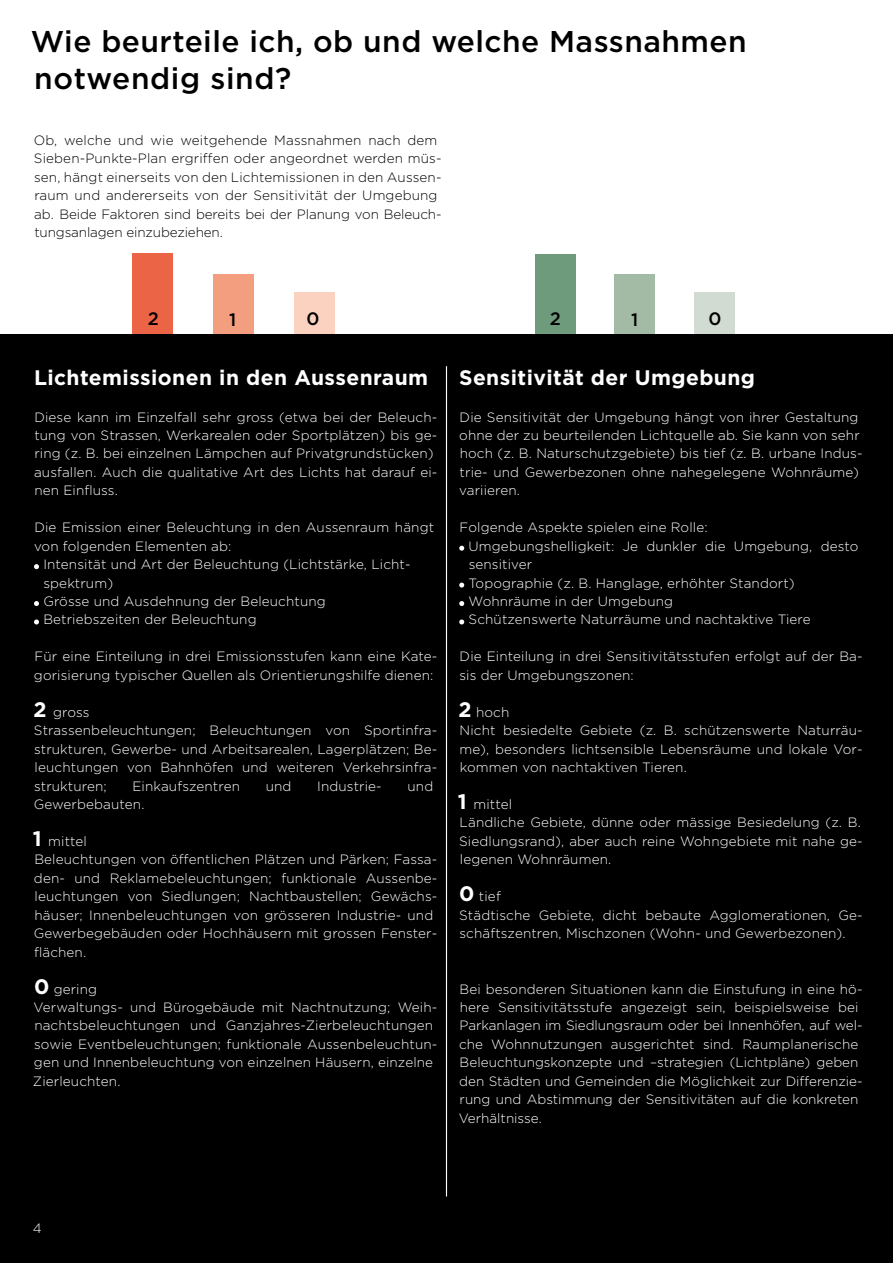
<style>
.page{position:relative;width:893px;height:1263px;background:#fff}
.page>*{position:absolute;margin:0;border:0;box-sizing:border-box;transform-origin:0 0}
.t1{font:500 30px/36.9px "Gotham";letter-spacing:.015em;color:#000}
.t2{font:700 21px "Gotham";letter-spacing:.02em;color:#fff}
.t3{font:500 18px "Gotham";color:#000}
.t4{font:300 13.5px/18.5px "Gotham";letter-spacing:.01em;color:#fff}
.t5{font:300 13.5px/18.5px "Gotham";letter-spacing:.01em;color:#000}
.s1{font-weight:700;font-size:21px}
</style>
<div class="page">
<div style="left:133px;top:253px;width:40px;height:81px;background:#ec6446"></div>
<div style="left:535px;top:254px;width:40px;height:80px;background:#6f9b7d"></div>
<div style="left:213px;top:274px;width:41px;height:60px;background:#f49e80"></div>
<div style="left:615px;top:274px;width:40px;height:60px;background:#a3baa5"></div>
<div style="left:294px;top:292px;width:41px;height:42px;background:#fbd1c0"></div>
<div style="left:695px;top:292px;width:40px;height:42px;background:#d2dbd2"></div>
<div style="left:0;top:334px;width:893px;height:929px;background:#000"></div>
<hr style="left:446px;top:366px;width:1px;height:830px;background:#fff">
<svg style="left:34px;top:564px;width:5px;height:5px"></svg>
<svg style="left:34px;top:601px;width:5px;height:5px"></svg>
<svg style="left:34px;top:619px;width:5px;height:5px"></svg>
<svg style="left:459px;top:546px;width:5px;height:5px"></svg>
<svg style="left:459px;top:583px;width:5px;height:5px"></svg>
<svg style="left:459px;top:601px;width:5px;height:5px"></svg>
<svg style="left:459px;top:619px;width:5px;height:5px"></svg>
<h1 class="t1" style="left:31px;top:23px;width:717px">Wie beurteile ich, ob und welche Massnahmen notwendig sind?</h1>
<p class="t5" style="left:34px;top:130px;width:409px">Ob, welche und wie weitgehende Massnahmen nach dem Sieben-Punkte-Plan ergriffen oder angeordnet werden müs&shy;sen, hängt einerseits von den Lichtemissionen in den Aussen&shy;raum und andererseits von der Sensitivität der Umgebung ab. Beide Faktoren sind bereits bei der Planung von Beleuch&shy;tungsanlagen einzubeziehen.</p>
<h3 class="t3" style="left:148px;top:307px;width:13px">2</h3>
<h3 class="t3" style="left:229px;top:307px;width:9px">1</h3>
<h3 class="t3" style="left:306px;top:307px;width:15px">0</h3>
<h3 class="t3" style="left:550px;top:307px;width:13px">2</h3>
<h3 class="t3" style="left:631px;top:307px;width:9px">1</h3>
<h3 class="t3" style="left:708px;top:307px;width:15px">0</h3>
<h2 class="t2" style="left:34px;top:363px;width:396px">Lichtemissionen in den Aussenraum</h2>
<p class="t4" style="left:34px;top:407px;width:405px">Diese kann im Einzelfall sehr gross (etwa bei der Beleuch&shy;tung von Strassen, Werkarealen oder Sportplätzen) bis ge&shy;ring (z. B. bei einzelnen Lämpchen auf Privatgrundstücken) ausfallen. Auch die qualitative Art des Lichts hat darauf ei&shy;nen Einfluss.</p>
<p class="t4" style="left:34px;top:518px;width:401px">Die Emission einer Beleuchtung in den Aussenraum hängt</p>
<p class="t4" style="left:34px;top:536px;width:199px">von folgenden Elementen ab:</p>
<p class="t4" style="left:43px;top:555px;width:369px">Intensität und Art der Beleuchtung (Lichtstärke, Licht-</p>
<p class="t4" style="left:43px;top:573px;width:71px">spektrum)</p>
<p class="t4" style="left:43px;top:592px;width:284px">Grösse und Ausdehnung der Beleuchtung</p>
<p class="t4" style="left:43px;top:610px;width:215px">Betriebszeiten der Beleuchtung</p>
<p class="t4" style="left:34px;top:647px;width:405px">Für eine Einteilung in drei Emissionsstufen kann eine Kate&shy;gorisierung typischer Quellen als Orientierungshilfe dienen:</p>
<p class="t4" style="left:33px;top:702px;width:405px"><span class="s1">2</span> gross<br>Strassenbeleuchtungen; Beleuchtungen von Sportinfra&shy;strukturen, Gewerbe- und Arbeitsarealen, Lagerplätzen; Be&shy;leuchtungen von Bahnhöfen und weiteren Verkehrsinfra&shy;strukturen;</p>
<p class="t4" style="left:132px;top:776px;width:109px">Einkaufszentren</p>
<p class="t4" style="left:266px;top:776px;width:27px">und</p>
<p class="t4" style="left:317px;top:776px;width:66px">Industrie-</p>
<p class="t4" style="left:407px;top:776px;width:27px">und</p>
<p class="t4" style="left:34px;top:795px;width:112px">Gewerbebauten.</p>
<p class="t4" style="left:33px;top:831px;width:406px"><span class="s1">1</span> mittel<br>Beleuchtungen von öffentlichen Plätzen und Pärken; Fassa&shy;den- und Reklamebeleuchtungen; funktionale Aussenbe&shy;leuchtungen von Siedlungen; Nachtbaustellen; Gewächs&shy;häuser; Innenbeleuchtungen von grösseren Industrie- und Gewerbegebäuden oder Hochhäusern mit grossen Fenster&shy;flächen.</p>
<p class="t4" style="left:33px;top:979px;width:406px"><span class="s1">0</span> gering<br>Verwaltungs- und Bürogebäude mit Nachtnutzung; Weih&shy;nachtsbeleuchtungen und Ganzjahres-Zierbeleuchtungen sowie Eventbeleuchtungen; funktionale Aussenbeleuchtun&shy;gen und Innenbeleuchtung von einzelnen Häusern, einzelne Zierleuchten.</p>
<h2 class="t2" style="left:459px;top:363px;width:297px">Sensitivität der Umgebung</h2>
<p class="t4" style="left:459px;top:407px;width:405px">Die Sensitivität der Umgebung hängt von ihrer Gestaltung ohne der zu beurteilenden Lichtquelle ab. Sie kann von sehr hoch (z. B. Naturschutzgebiete) bis tief (z. B. urbane Indus&shy;trie- und Gewerbezonen ohne nahegelegene Wohnräume) variieren.</p>
<p class="t4" style="left:469px;top:518px;width:391px;text-indent:-9px">Folgende Aspekte spielen eine Rolle:<br>Umgebungshelligkeit: Je dunkler die Umgebung, desto sensitiver<br>Topographie (z. B. Hanglage, erhöhter Standort)<br>Wohnräume in der Umgebung<br>Schützenswerte Naturräume und nachtaktive Tiere</p>
<p class="t4" style="left:459px;top:647px;width:405px">Die Einteilung in drei Sensitivitätsstufen erfolgt auf der Ba&shy;sis der Umgebungszonen:</p>
<p class="t4" style="left:459px;top:702px;width:405px"><span class="s1">2</span> hoch<br>Nicht besiedelte Gebiete (z. B. schützenswerte Naturräu&shy;me), besonders lichtsensible Lebensräume und lokale Vor&shy;kommen von nachtaktiven Tieren.</p>
<p class="t4" style="left:458px;top:795px;width:406px"><span class="s1">1</span> mittel<br>Ländliche Gebiete, dünne oder mässige Besiedelung (z. B.<br>Siedlungsrand), aber auch reine Wohngebiete mit nahe ge&shy;legenen Wohnräumen.</p>
<p class="t4" style="left:459px;top:887px;width:405px"><span class="s1">0</span> tief<br>Städtische Gebiete, dicht bebaute Agglomerationen, Ge&shy;schäftszentren, Mischzonen (Wohn- und Gewerbezonen).</p>
<p class="t4" style="left:459px;top:979px;width:405px">Bei besonderen Situationen kann die Einstufung in eine hö&shy;here Sensitivitätsstufe angezeigt sein, beispielsweise bei Parkanlagen im Siedlungsraum oder bei Innenhöfen, auf wel&shy;che Wohnnutzungen ausgerichtet sind. Raumplanerische Beleuchtungskonzepte und –strategien (Lichtpläne) geben den Städten und Gemeinden die Möglichkeit zur Differenzie&shy;rung und Abstimmung der Sensitivitäten auf die konkreten Verhältnisse.</p>
<p class="t4" style="left:33px;top:1219px;width:10px">4</p>
</div>
